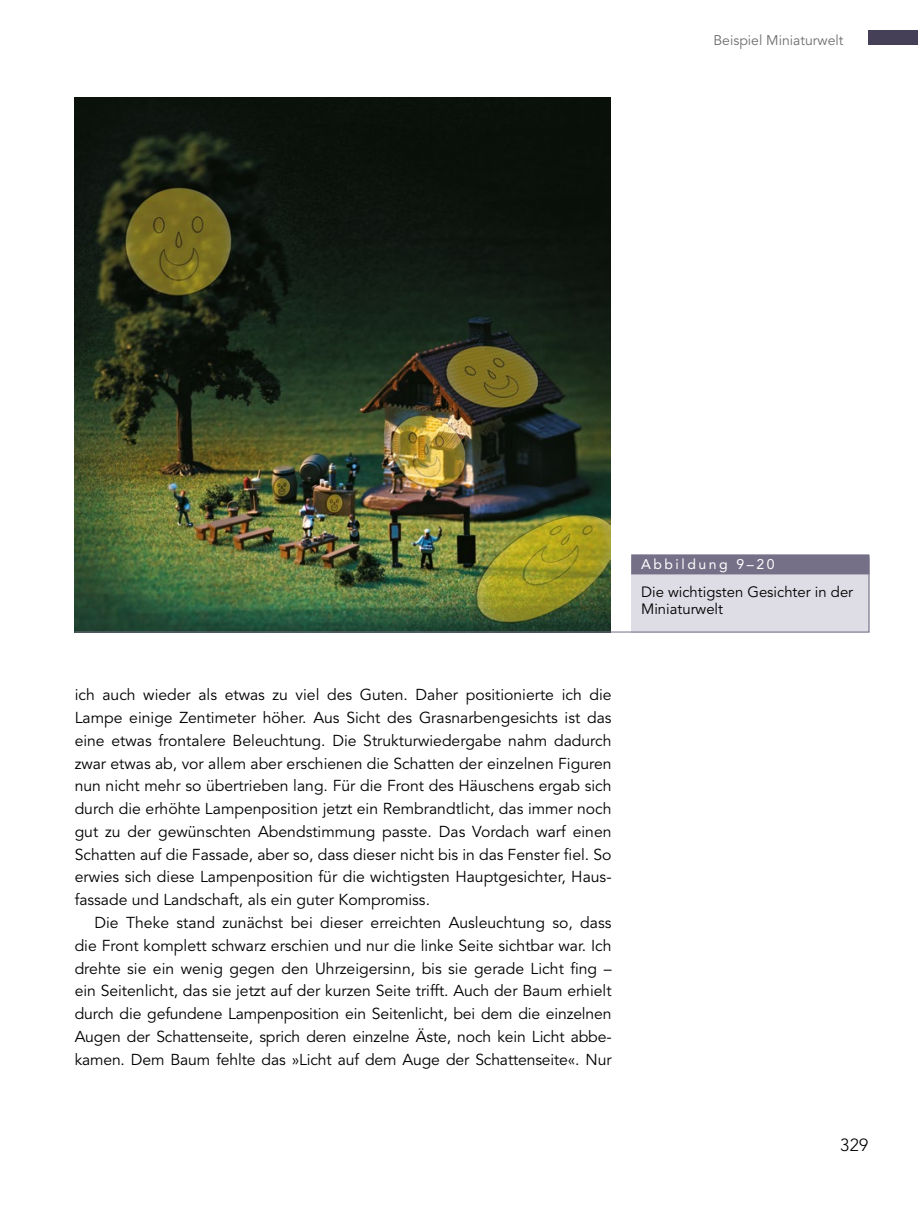
<style>
.page{position:relative;width:918px;height:1216px;background:#fff}
.page>*{position:absolute;margin:0;border:0;box-sizing:border-box;transform-origin:0 0}
.t1{font:300 17.5px "Avenir LT Pro";color:#000}
._2_Fließtext_Folge{font:15.75px/22.8px "Avenir LT Pro";letter-spacing:-.01em;color:#000;text-align:justify}
._3_Abbildung_fließ_s{font:14.88px/17.8px "Avenir LT Pro";color:#000}
.t2{font:14px "Avenir LT Pro";color:#706f6f}
.t3{font:14px "Avenir LT Pro";letter-spacing:.18em;color:#fff}
</style>
<div class="page">
<div style="left:868px;top:31px;width:50px;height:14px;background:#454057"></div>
<img style="left:74px;top:97px;width:537px;height:457px">
<img style="left:74px;top:554px;width:796px;height:79px">
<p class="t2" style="left:713px;top:32px;width:132px">Beispiel Miniaturwelt</p>
<p class="t3" style="left:641px;top:555px;width:135px">Abbildung 9–20</p>
<p class="_3_Abbildung_fließ_s" style="left:641px;top:582px;width:214px">Die wichtigsten Gesichter in der<br>Miniaturwelt</p>
<p class="_2_Fließtext_Folge" style="left:75px;top:683px;width:538px">ich auch wieder als etwas zu viel des Guten. Daher positionierte ich die Lampe einige Zentimeter höher. Aus Sicht des Grasnarbengesichts ist das eine etwas frontalere Beleuchtung. Die Strukturwiedergabe nahm dadurch zwar etwas ab, vor allem aber erschienen die Schatten der einzelnen Figuren nun nicht mehr so übertrieben lang. Für die Front des Häuschens ergab sich durch die erhöhte Lampenposition jetzt ein Rembrandtlicht, das immer noch gut zu der gewünschten Abendstimmung passte. Das Vordach warf einen Schatten auf die Fassade, aber so, dass dieser nicht bis in das Fenster fiel. So erwies sich diese Lampenposition für die wichtigsten Hauptgesichter, Haus&shy;fassade und Landschaft, als ein guter Kompromiss.</p>
<p class="_2_Fließtext_Folge" style="left:75px;top:911px;width:538px;text-indent:20px">Die Theke stand zunächst bei dieser erreichten Ausleuchtung so, dass die Front komplett schwarz erschien und nur die linke Seite sichtbar war. Ich drehte sie ein wenig gegen den Uhrzeigersinn, bis sie gerade Licht fing – ein Seitenlicht, das sie jetzt auf der kurzen Seite trifft. Auch der Baum erhielt durch die gefundene Lampenposition ein Seitenlicht, bei dem die einzelnen Augen der Schattenseite, sprich deren einzelne Äste, noch kein Licht abbe&shy;kamen. Dem Baum fehlte das »Licht auf dem Auge der Schattenseite«. Nur</p>
<p class="t1" style="left:840px;top:1134px;width:30px">329</p>
</div>
